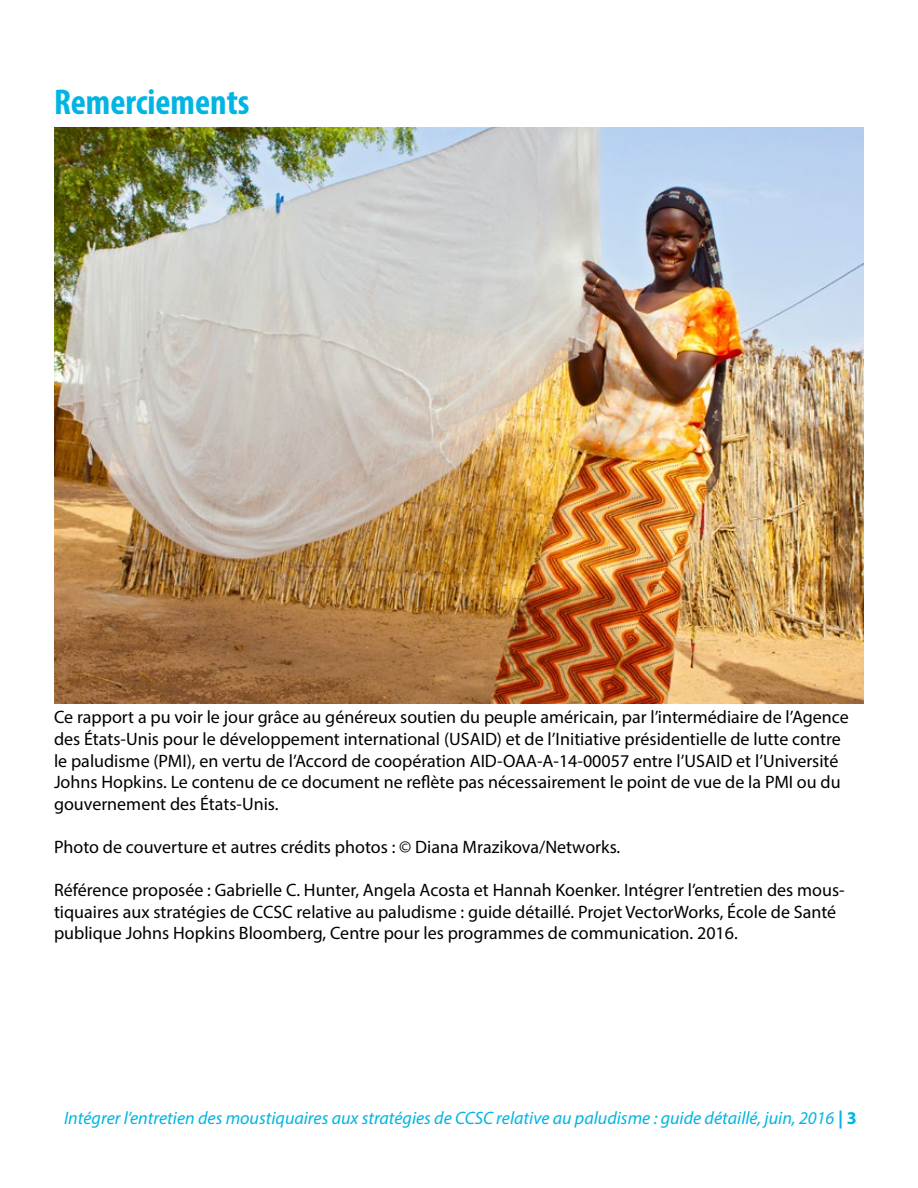
<style>
.page{position:relative;width:918px;height:1188px;background:#fff}
.page>*{position:absolute;margin:0;border:0;box-sizing:border-box;transform-origin:0 0}
.t1{font:700 condensed 36px "Myriad Pro";color:#00b5e2}
.t2{font:18px/21.6px "Myriad Pro";color:#000}
.t3{font:italic 18px "Myriad Pro";color:#00b5e2}
.s1{font-weight:700;font-style:normal}
</style>
<div class="page">
<img style="left:54px;top:128px;width:810px;height:576px">
<h1 class="t1" style="left:54px;top:79px;width:197px">Remerciements</h1>
<p class="t2" style="left:54px;top:706px;width:796px">Ce rapport a pu voir le jour grâce au généreux soutien du peuple américain, par l’intermédiaire de l’Agence des États-Unis pour le développement international (USAID) et de l’Initiative présidentielle de lutte contre le paludisme (PMI), en vertu de l’Accord de coopération AID-OAA-A-14-00057 entre l’USAID et l’Université Johns Hopkins. Le contenu de ce document ne reflète pas nécessairement le point de vue de la PMI ou du gouvernement des États-Unis.</p>
<p class="t2" style="left:54px;top:836px;width:568px">Photo de couverture et autres crédits photos : © Diana Mrazikova/Networks.</p>
<p class="t2" style="left:54px;top:879px;width:792px">Référence proposée : Gabrielle C. Hunter, Angela Acosta et Hannah Koenker. Intégrer l’entretien des mous&shy;tiquaires aux stratégies de CCSC relative au paludisme : guide détaillé. Projet VectorWorks, École de Santé publique Johns Hopkins Bloomberg, Centre pour les programmes de communication. 2016.</p>
<p class="t3" style="left:64px;top:1107px;width:794px">Intégrer l’entretien des moustiquaires aux stratégies de CCSC relative au paludisme : guide détaillé, juin, 2016 <span class="s1">| 3</span></p>
</div>
